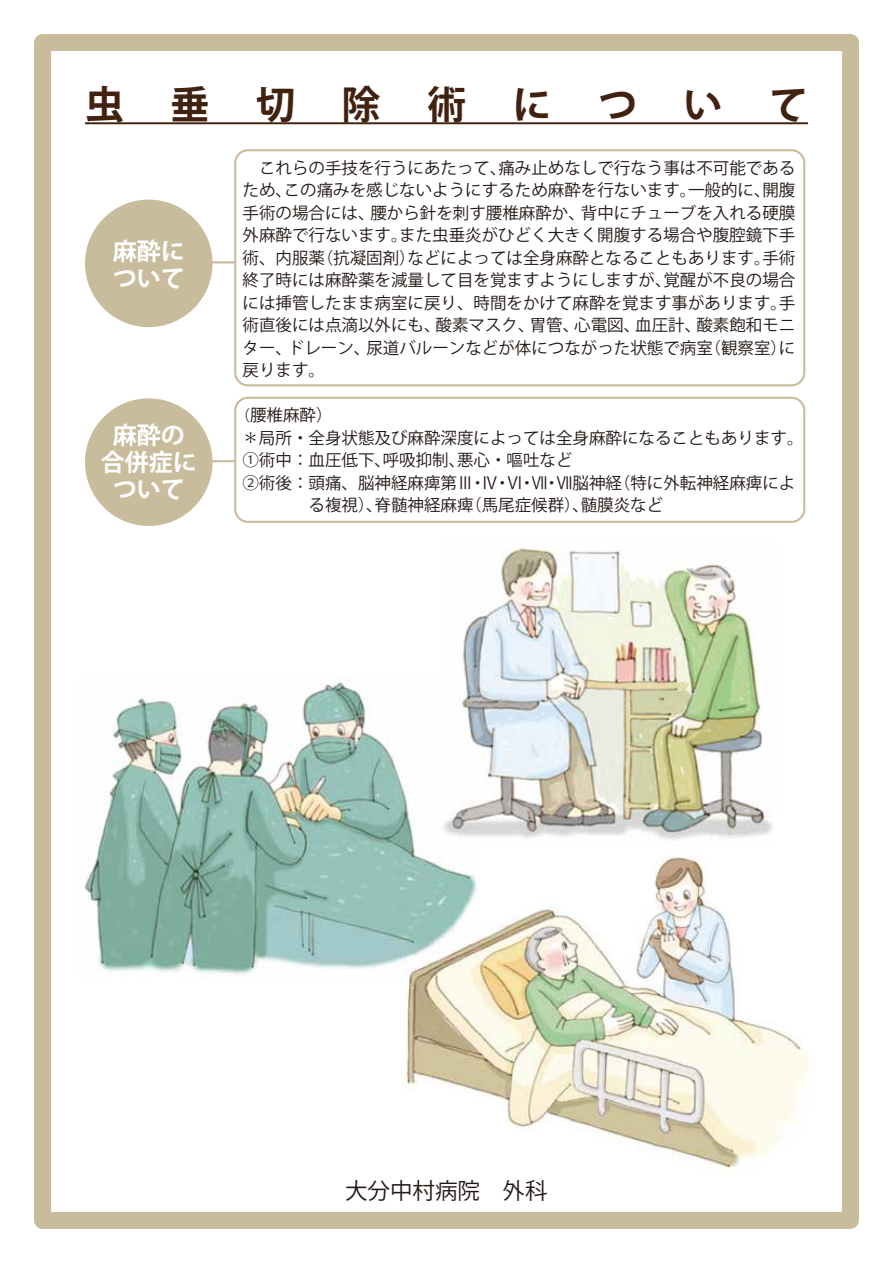
<style>
.page{position:relative;width:893px;height:1263px;background:#fff}
.page>*{position:absolute;margin:0;border:0;box-sizing:border-box;transform-origin:0 0}
.t1{font:700 39px "Koz Go Pr 6 N";letter-spacing:1.19em;color:#41210f}
.t2{font:700 24px/27px "Koz Go Pr 6 N";color:#fff}
.t3{font:22.5px "Koz Go Pr 6 N";color:#221815}
.t4{font:16.5px/22.5px "Koz Go Pr 6 N";color:#221815;text-align:justify}
.s1{font-size:15px}
</style>
<div class="page">
<div style="left:34px;top:34px;width:825px;height:1195px;border:17px solid #c9bc9c"></div>
<hr style="left:85px;top:122px;width:723px;height:2px;background:#41210f">
<div style="left:85px;top:200px;width:128px;height:127px;background:#c9bc9c;border-radius:50%"></div>
<div style="left:234px;top:149px;width:571px;height:237px;border:2px solid #c9bc9c;border-radius:13px"></div>
<div style="left:234px;top:397px;width:571px;height:126px;border:2px solid #c9bc9c;border-radius:13px"></div>
<hr style="left:203px;top:261px;width:32px;height:2px;background:#c9bc9c">
<div style="left:85px;top:398px;width:128px;height:128px;background:#c9bc9c;border-radius:50%"></div>
<hr style="left:203px;top:460px;width:32px;height:2px;background:#c9bc9c">
<img style="left:84px;top:682px;width:335px;height:292px">
<img style="left:444px;top:548px;width:329px;height:292px">
<img style="left:399px;top:849px;width:410px;height:321px">
<h1 class="t1" style="left:85px;top:83px;width:724px">虫垂切除術について</h1>
<h2 class="t2" style="left:113px;top:238px;width:73px">麻酔について</h2>
<h2 class="t2" style="left:101px;top:422px;width:98px;text-align:center">麻酔の合併症について</h2>
<p class="t4" style="left:242px;top:157px;width:554px;text-indent:16px">これらの手技を行うにあたって、痛み止めなしで行なう事は不可能であるため、この痛みを感じないようにするため麻酔を行ないます。一般的に、開腹手術の場合には、腰から針を刺す腰椎麻酔か、背中にチューブを入れる硬膜外麻酔で行ないます。また虫垂炎がひどく大きく開腹する場合や腹腔鏡下手術、内服薬（抗凝固剤）などによっては全身麻酔となることもあります。手術終了時には麻酔薬を減量して目を覚ますようにしますが、覚醒が不良の場合には挿管したまま病室に戻り、時間をかけて麻酔を覚ます事があります。手術直後には点滴以外にも、酸素マスク、胃管、心電図、血圧計、酸素飽和モニター、ドレーン、尿道バルーンなどが体につながった状態で病室（観察室）に戻ります。</p>
<p class="t4" style="left:235px;top:404px;width:99px"><span class="s1">（</span>腰椎麻酔）</p>
<p class="t4" style="left:242px;top:427px;width:562px">＊局所・全身状態及び麻酔深度によっては全身麻酔になることもあります。</p>
<p class="t4" style="left:242px;top:449px;width:331px">①術中：血圧低下、呼吸抑制、悪心・嘔吐など</p>
<p class="t4" style="left:242px;top:472px;width:554px">②術後：頭痛、脳神経麻痺第Ⅲ・Ⅳ・Ⅵ・Ⅶ・Ⅶ脳神経（特に外転神経麻痺によ</p>
<p class="t4" style="left:308px;top:494px;width:356px">る複視）、脊髄神経麻痺（馬尾症候群）、髄膜炎など</p>
<h3 class="t3" style="left:345px;top:1178px;width:204px">大分中村病院　外科</h3>
</div>
